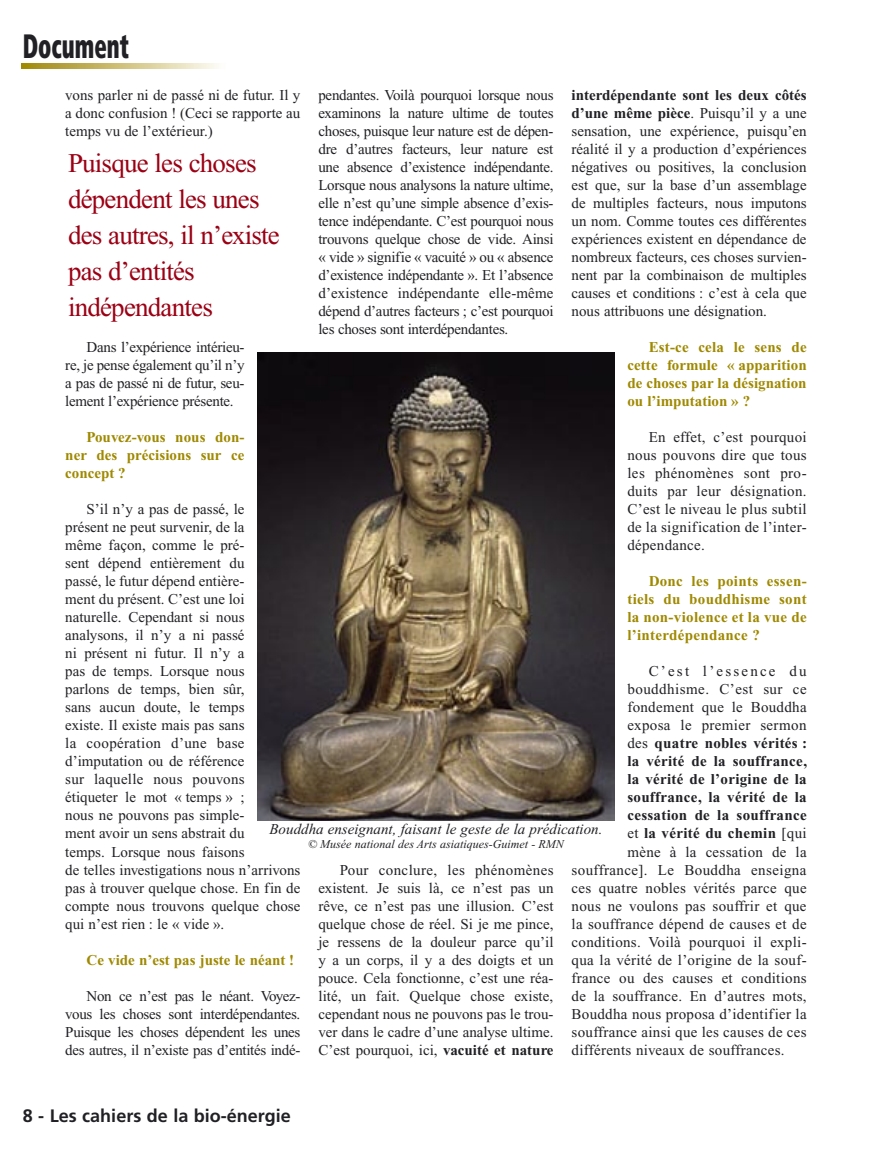
<style>
.page{position:relative;width:872px;height:1149px;background:#fff}
.page>*{position:absolute;margin:0;border:0;box-sizing:border-box;transform-origin:0 0}
.Bloc_haut_de_page{font:900 condensed 33.75px "Frutiger";color:#212125;scale:.67 1}
.Bloc_intertitre_article{font:27px/36px "Times New Roman";letter-spacing:-.03em;color:#9b0014}
.t1{font:700 18px "Frutiger";color:#212125}
.Texte_général{font:15px/18px "Times New Roman";color:#212125;text-align:justify}
.Texte_général-2{font:15px "Times New Roman";letter-spacing:.02em;color:#212125}
.Interviewer{font:700 15px/18px "Times New Roman";color:#9f8900;text-align:justify}
.Texte_général-3{font:700 15px "Times New Roman";letter-spacing:.02em;color:#212125}
.Sources_et_legendes_10{font:italic 15px "Times New Roman";color:#212125}
.Texte_général-4{font:15px "Times New Roman";letter-spacing:.025em;color:#212125}
.Texte_général-5{font:15px "Times New Roman";letter-spacing:.03em;color:#212125}
.Texte_général-6{font:15px "Times New Roman";letter-spacing:.145em;color:#212125}
.Sources_et_legendes_10-2{font:italic 12px "Times New Roman";color:#212125}
.s1{font-weight:700}
.s2{font-weight:400}
</style>
<div class="page">
<img style="left:257px;top:352px;width:357px;height:468px">
<svg style="left:21px;top:64px;width:198px;height:4px"></svg>
<p class="Bloc_haut_de_page" style="left:23px;top:25px;width:160px">Document</p>
<p class="Texte_général" style="left:65px;top:86px;width:237px">vons parler ni de passé ni de futur. Il y a donc confusion ! (Ceci se rapporte au temps vu de l’extérieur.)</p>
<p class="Texte_général" style="left:571px;top:86px;width:237px"><span class="s1">interdépendante sont les deux côtés d’une même pièce</span>. Puisqu’il y a une sensation, une expérience, puisqu’en réalité il y a production d’expériences négatives ou positives, la conclusion est que, sur la base d’un assemblage de multiples facteurs, nous imputons un nom. Comme toutes ces différentes expériences existent en dépendance de nombreux facteurs, ces choses survien&shy;nent par la combinaison de multiples causes et conditions : c’est à cela que nous attribuons une désignation.</p>
<p class="Interviewer" style="left:627px;top:338px;width:181px;text-indent:21px">Est-ce cela le sens de cette formule « apparition de choses par la désignation ou l’imputation » ?</p>
<p class="Texte_général" style="left:627px;top:428px;width:181px;text-indent:21px">En effet, c’est pourquoi nous pouvons dire que tous les phénomènes sont pro&shy;duits par leur désignation.<br>C’est le niveau le plus subtil de la signification de l’inter&shy;dépendance.</p>
<p class="Interviewer" style="left:627px;top:572px;width:181px;text-indent:21px">Donc les points essen&shy;tiels du bouddhisme sont la non-violence et la vue de l’interdépendance ?</p>
<p class="Texte_général-6" style="left:648px;top:663px;width:159px">C’est l’essence du</p>
<p class="Texte_général-5" style="left:627px;top:681px;width:181px">bouddhisme. C’est sur ce</p>
<p class="Texte_général-2" style="left:627px;top:699px;width:181px">fondement que le Bouddha</p>
<p class="Texte_général-2" style="left:627px;top:717px;width:181px">exposa le premier sermon</p>
<p class="Texte_général-3" style="left:627px;top:734px;width:181px"><span class="s2">des</span> quatre nobles vérités :</p>
<p class="Texte_général-3" style="left:627px;top:752px;width:181px">la vérité de la souffrance,</p>
<p class="Texte_général-3" style="left:627px;top:770px;width:181px">la vérité de l’origine de la</p>
<p class="Texte_général-3" style="left:627px;top:788px;width:181px">souffrance, la vérité de la</p>
<p class="Texte_général-3" style="left:627px;top:806px;width:181px">cessation de la souffrance</p>
<p class="Texte_général-3" style="left:627px;top:824px;width:181px"><span class="s2">et</span> la vérité du chemin <span class="s2">[qui</span></p>
<p class="Texte_général-2" style="left:627px;top:843px;width:181px">mène à la cessation de la</p>
<p class="Texte_général-4" style="left:571px;top:861px;width:236px">souffrance]. Le Bouddha enseigna</p>
<p class="Texte_général-2" style="left:571px;top:879px;width:237px">ces quatre nobles vérités parce que</p>
<p class="Texte_général-2" style="left:571px;top:897px;width:236px">nous ne voulons pas souffrir et que</p>
<p class="Texte_général-2" style="left:571px;top:915px;width:237px">la souffrance dépend de causes et de</p>
<p class="Texte_général-2" style="left:571px;top:933px;width:237px">conditions. Voilà pourquoi il expli-</p>
<p class="Texte_général-2" style="left:571px;top:951px;width:237px">qua la vérité de l’origine de la souf-</p>
<p class="Texte_général-2" style="left:571px;top:969px;width:236px">france ou des causes et conditions</p>
<p class="Texte_général-2" style="left:571px;top:987px;width:237px">de la souffrance. En d’autres mots,</p>
<p class="Texte_général-2" style="left:571px;top:1005px;width:237px">Bouddha nous proposa d’identifier la</p>
<p class="Texte_général-2" style="left:571px;top:1023px;width:237px">souffrance ainsi que les causes de ces</p>
<p class="Texte_général-2" style="left:571px;top:1041px;width:214px">différents niveaux de souffrances.</p>
<p class="Texte_général" style="left:318px;top:86px;width:237px">pendantes. Voilà pourquoi lorsque nous examinons la nature ultime de toutes choses, puisque leur nature est de dépen&shy;dre d’autres facteurs, leur nature est une absence d’existence indépendante.<br>Lorsque nous analysons la nature ultime, elle n’est qu’une simple absence d’exis&shy;tence indépendante. C’est pourquoi nous trouvons quelque chose de vide. Ainsi « vide » signifie « vacuité » ou « absence d’existence indépendante ». Et l’absence d’existence indépendante elle-même dépend d’autres facteurs ; c’est pourquoi les choses sont interdépendantes.</p>
<p class="Bloc_intertitre_article" style="left:68px;top:145px;width:213px">Puisque les choses dépendent les unes des autres, il n’existe pas d’entités indépendantes</p>
<p class="Texte_général" style="left:65px;top:338px;width:181px;text-indent:21px">Dans l’expérience intérieu&shy;re, je pense également qu’il n’y a pas de passé ni de futur, seu&shy;lement l’expérience présente.</p>
<p class="Interviewer" style="left:65px;top:428px;width:181px;text-indent:21px">Pouvez-vous nous don&shy;ner des précisions sur ce concept ?</p>
<p class="Texte_général" style="left:65px;top:500px;width:237px;text-align:left;text-indent:21px">S’il n’y a pas de passé, le<br>présent ne peut survenir, de la<br>même façon, comme le pré-<br>sent dépend entièrement du<br>passé, le futur dépend entière-<br>ment du présent. C’est une loi naturelle. Cependant si nous analysons, il n’y a ni passé<br>ni présent ni futur. Il n’y a<br>pas de temps. Lorsque nous<br>parlons de temps, bien sûr,<br>sans aucun doute, le temps<br>existe. Il existe mais pas sans<br>la coopération d’une base d’imputation ou de référence<br>sur laquelle nous pouvons étiqueter le mot « temps » ;<br>nous ne pouvons pas simple-<br>ment avoir un sens abstrait du<br>temps. Lorsque nous faisons<br>de telles investigations nous n’arrivons pas à trouver quelque chose. En fin de compte nous trouvons quelque chose qui n’est rien : le « vide ».</p>
<p class="Interviewer" style="left:87px;top:950px;width:209px">Ce vide n’est pas juste le néant !</p>
<p class="Texte_général" style="left:65px;top:986px;width:237px;text-indent:21px">Non ce n’est pas le néant. Voyez&shy;vous les choses sont interdépendantes.<br>Puisque les choses dépendent les unes des autres, il n’existe pas d’entités indé-</p>
<p class="Sources_et_legendes_10" style="left:269px;top:820px;width:334px">Bouddha enseignant, faisant le geste de la prédication.</p>
<p class="Sources_et_legendes_10-2" style="left:308px;top:837px;width:257px">© Musée national des Arts asiatiques-Guimet - RMN</p>
<p class="Texte_général" style="left:318px;top:860px;width:237px;text-indent:21px">Pour conclure, les phénomènes existent. Je suis là, ce n’est pas un rêve, ce n’est pas une illusion. C’est quelque chose de réel. Si je me pince, je ressens de la douleur parce qu’il y a un corps, il y a des doigts et un pouce. Cela fonctionne, c’est une réa&shy;lité, un fait. Quelque chose existe, cependant nous ne pouvons pas le trou&shy;ver dans le cadre d’une analyse ultime.<br>C’est pourquoi, ici, <span class="s1">vacuité et nature</span></p>
<p class="t1" style="left:23px;top:1104px;width:270px">8 - Les cahiers de la bio-énergie</p>
</div>
